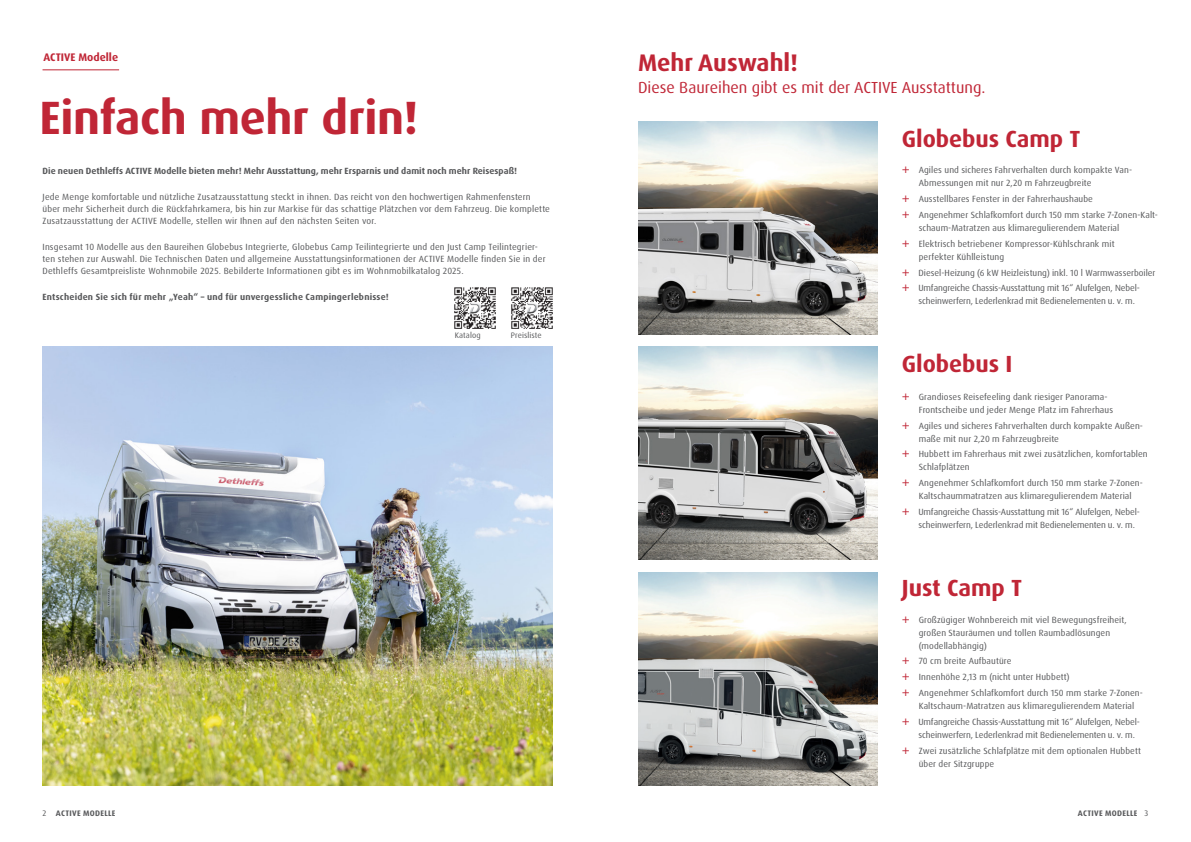
<style>
.page{position:relative;width:1191px;height:842px;background:#fff}
.page>*{position:absolute;margin:0;border:0;box-sizing:border-box;transform-origin:0 0}
.t1{font:700 46.8px "Dax Pro";letter-spacing:-.01em;color:#c02636}
.t2{font:700 24px "Dax Pro";color:#c02636}
.t3{font:700 23.4px "Dax Pro";color:#c02636}
.t4{font:16px "Dax Pro";color:#c02636}
.t5{font:700 11px "Dax Pro";color:#c02636}
.t6{font:9px/15.8px "Dax Pro";letter-spacing:.01em;color:#57585a}
.t7{font:9px/13px "Dax Pro";letter-spacing:-.01em;color:#57585a}
.t8{font:700 9px "Dax Pro";letter-spacing:.005em;color:#57585a}
.t9{font:700 9px "Dax Pro";letter-spacing:.025em;color:#57585a}
.t10{font:700 8px "Dax Pro";letter-spacing:.04em;color:#57585a}
.t11{font:8px "Dax Pro";letter-spacing:.01em;color:#57585a}
.s1{font-weight:400}
</style>
<div class="page">
<img style="left:638px;top:347px;width:239px;height:212px">
<img style="left:43px;top:347px;width:510px;height:438px">
<hr style="left:43px;top:70px;width:76px;height:1px;background:#c02636">
<img style="left:638px;top:122px;width:239px;height:212px">
<img style="left:638px;top:175px;width:240px;height:156px">
<img style="left:638px;top:397px;width:240px;height:156px">
<img style="left:638px;top:601px;width:240px;height:185px">
<img style="left:511px;top:287px;width:42px;height:42px">
<img style="left:454px;top:287px;width:42px;height:42px">
<p class="t5" style="left:44px;top:50px;width:76px">ACTIVE Modelle</p>
<h2 class="t2" style="left:638px;top:48px;width:162px">Mehr Auswahl!</h2>
<h3 class="t4" style="left:638px;top:78px;width:349px">Diese Baureihen gibt es mit der ACTIVE Ausstattung.</h3>
<h1 class="t1" style="left:40px;top:87px;width:380px">Einfach mehr drin!</h1>
<p class="t8" style="left:43px;top:165px;width:476px">Die neuen Dethleffs ACTIVE Modelle bieten mehr! Mehr Ausstattung, mehr Ersparnis und damit noch mehr Reisespaß!</p>
<p class="t6" style="left:43px;top:190px;width:509px;line-height:12px">Jede Menge komfortable und nützliche Zusatzausstattung steckt in ihnen. Das reicht von den hochwertigen Rahmenfenstern über mehr Sicherheit durch die Rückfahrkamera, bis hin zur Markise für das schattige Plätzchen vor dem Fahrzeug. Die komplette<br>Zusatzausstattung der ACTIVE Modelle, stellen wir Ihnen auf den nächsten Seiten vor.</p>
<p class="t6" style="left:43px;top:240px;width:504px;line-height:12px">Insgesamt 10 Modelle aus den Baureihen Globebus Integrierte, Globebus Camp Teilintegrierte und den Just Camp Teilintegrier&shy;ten stehen zur Auswahl. Die Technischen Daten und allgemeine Ausstattungsinformationen der ACTIVE Modelle finden Sie in der<br>Dethleffs Gesamtpreisliste Wohnmobile 2025. Bebilderte Informationen gibt es im Wohnmobilkatalog 2025.</p>
<p class="t9" style="left:43px;top:291px;width:348px">Entscheiden Sie sich für mehr „Yeah“ – und für unvergessliche Campingerlebnisse!</p>
<h3 class="t3" style="left:901px;top:124px;width:180px">Globebus Camp T</h3>
<p class="t6" style="left:918px;top:164px;width:215px;line-height:13px">Agiles und sicheres Fahrverhalten durch kompakte Van-<br>Abmessungen mit nur 2,20 m Fahrzeugbreite</p>
<p class="t6" style="left:918px;top:191px;width:241px">Ausstellbares Fenster in der Fahrerhaushaube<br>Angenehmer Schlafkomfort durch 150 mm starke 7-Zonen-Kalt-</p>
<p class="t6" style="left:918px;top:220px;width:202px">schaum-Matratzen aus klimaregulierendem Material<br>Elektrisch betriebener Kompressor-Kühlschrank mit</p>
<p class="t6" style="left:918px;top:249px;width:239px">perfekter Kühlleistung<br>Diesel-Heizung (6 kW Heizleistung) inkl. 10 l Warmwasserboiler<br>Umfangreiche Chassis-Ausstattung mit 16“ Alufelgen, Nebel-</p>
<p class="t7" style="left:918px;top:295px;width:218px">scheinwerfern, Lederlenkrad mit Bedienelementen u. v. m.</p>
<p class="t11" style="left:455px;top:330px;width:27px">Katalog</p>
<p class="t11" style="left:511px;top:330px;width:32px">Preisliste</p>
<h3 class="t3" style="left:901px;top:349px;width:112px">Globebus I</h3>
<p class="t6" style="left:918px;top:390px;width:196px;line-height:13px">Grandioses Reisefeeling dank riesiger Panorama-<br>Frontscheibe und jeder Menge Platz im Fahrerhaus</p>
<p class="t6" style="left:918px;top:419px;width:226px;line-height:13px">Agiles und sicheres Fahrverhalten durch kompakte Außen&shy;maße mit nur 2,20 m Fahrzeugbreite</p>
<p class="t6" style="left:918px;top:448px;width:230px;line-height:13px">Hubbett im Fahrerhaus mit zwei zusätzlichen, komfortablen<br>Schlafplätzen</p>
<p class="t6" style="left:918px;top:477px;width:226px;line-height:13px">Angenehmer Schlafkomfort durch 150 mm starke 7-Zonen-<br>Kaltschaummatratzen aus klimaregulierendem Material</p>
<p class="t7" style="left:918px;top:505px;width:223px">Umfangreiche Chassis-Ausstattung mit 16“ Alufelgen, Nebel&shy;scheinwerfern, Lederlenkrad mit Bedienelementen u. v. m.</p>
<h3 class="t3" style="left:901px;top:573px;width:122px">Just Camp T</h3>
<p class="t6" style="left:918px;top:613px;width:209px;line-height:13px">Großzügiger Wohnbereich mit viel Bewegungsfreiheit, großen Stauräumen und tollen Raumbadlösungen (modellabhängig)</p>
<p class="t6" style="left:918px;top:653px;width:226px">70 cm breite Aufbautüre<br>Innenhöhe 2,13 m (nicht unter Hubbett)<br>Angenehmer Schlafkomfort durch 150 mm starke 7-Zonen-</p>
<p class="t6" style="left:918px;top:698px;width:223px">Kaltschaum-Matratzen aus klimaregulierendem Material<br>Umfangreiche Chassis-Ausstattung mit 16“ Alufelgen, Nebel-</p>
<p class="t6" style="left:918px;top:727px;width:224px">scheinwerfern, Lederlenkrad mit Bedienelementen u. v. m.<br>Zwei zusätzliche Schlafplätze mit dem optionalen Hubbett</p>
<p class="t6" style="left:918px;top:756px;width:77px">über der Sitzgruppe</p>
<p class="t10" style="left:43px;top:808px;width:75px"><span class="s1">2</span> ACTIVE MODELLE</p>
<p class="t10" style="left:1078px;top:808px;width:72px">ACTIVE MODELLE <span class="s1">3</span></p>
</div>
